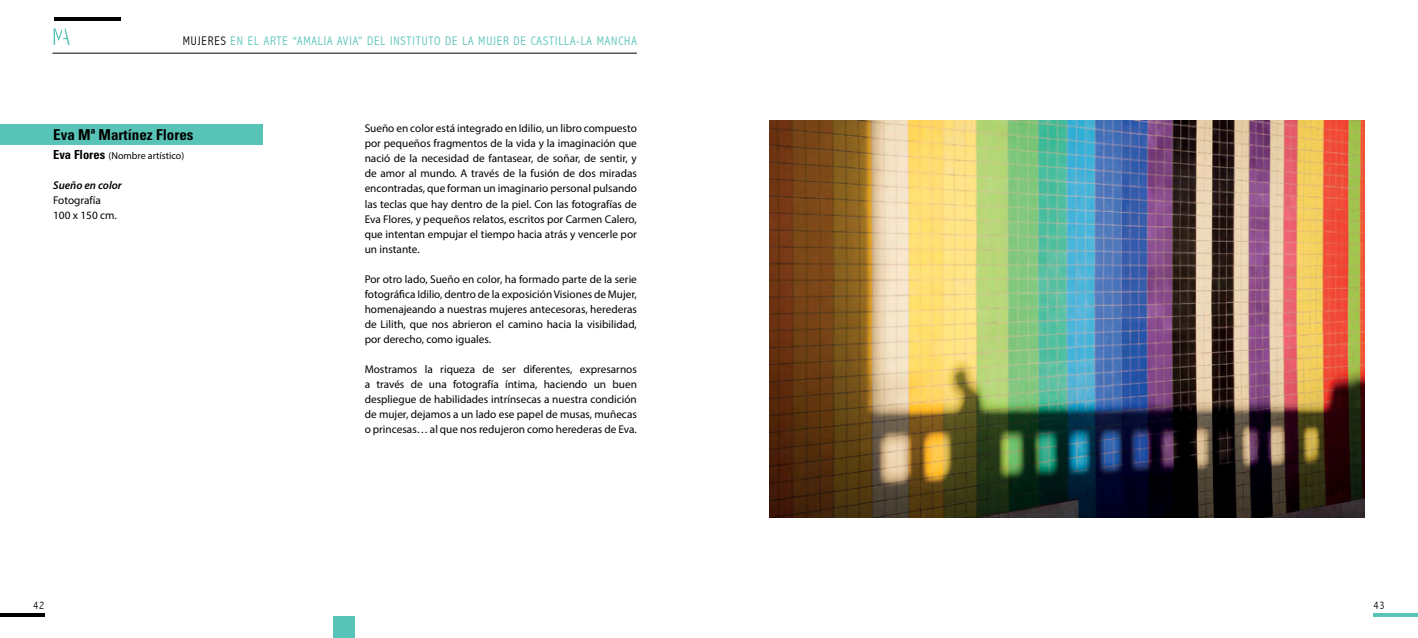
<style>
.page{position:relative;width:1418px;height:638px;background:#fff}
.page>*{position:absolute;margin:0;border:0;box-sizing:border-box;transform-origin:0 0}
.t1{font:700 condensed 15px "Univers";color:#000}
.t2{font:300 condensed 12.5px "Abadi";letter-spacing:.07em;color:#58c3b7}
.t3{font:11.25px/15px "Myriad Pro";color:#000;text-align:justify}
.t4{font:italic 600 11.25px "Myriad Pro";color:#000}
.t5{font:300 condensed 11.25px "Abadi";color:#000}
.t6{font:10px "Myriad Pro";color:#000}
.s1{color:#000}
.s2{font-family:"Univers";font-weight:700;font-stretch:condensed;font-size:12.5px}
</style>
<div class="page">
<hr style="left:0;top:613px;width:45px;height:4px;background:#000">
<hr style="left:1373px;top:613px;width:44px;height:4px;background:#58c3b7">
<div style="left:0;top:124px;width:262px;height:20px;background:#58c3b7"></div>
<hr style="left:52px;top:53px;width:585px;height:1px;background:#000">
<hr style="left:54px;top:17px;width:66px;height:4px;background:#000">
<svg style="left:54px;top:28px;width:16px;height:17px"></svg>
<div style="left:334px;top:617px;width:21px;height:21px;background:#58c3b7"></div>
<img style="left:769px;top:120px;width:595px;height:397px">
<p class="t2" style="left:183px;top:33px;width:455px"><span class="s1">MUJERES</span> EN EL ARTE “AMALIA AVIA” DEL INSTITUTO DE LA MUJER DE CASTILLA-LA MANCHA</p>
<h1 class="t1" style="left:53px;top:126px;width:142px">Eva Mª M rtínez Flores</h1>
<h1 class="t1" style="left:59px;top:126px;width:68px">Alicia Díaz</h1>
<p class="t6" style="left:53px;top:149px;width:132px"><span class="s2">Eva Flores</span> (Nombre artístico)</p>
<p class="t4" style="left:53px;top:178px;width:70px">Sueño en color</p>
<p class="t3" style="left:53px;top:193px;width:65px">Fotografía<br>100 x 150 cm.</p>
<p class="t3" style="left:365px;top:121px;width:274px">Sueño en color está integrado en Idilio, un libro compuesto por pequeños fragmentos de la vida y la imaginación que nació de la necesidad de fantasear, de soñar, de sentir, y de amor al mundo. A través de la fusión de dos miradas encontradas, que forman un imaginario personal pulsando las teclas que hay dentro de la piel. Con las fotografías de Eva Flores, y pequeños relatos, escritos por Carmen Calero, que intentan empujar el tiempo hacia atrás y vencerle por un instante.</p>
<p class="t3" style="left:365px;top:271px;width:274px">Por otro lado, Sueño en color, ha formado parte de la serie fotográfica Idilio, dentro de la exposición Visiones de Mujer, homenajeando a nuestras mujeres antecesoras, herederas de Lilith, que nos abrieron el camino hacia la visibilidad, por derecho, como iguales.</p>
<p class="t3" style="left:365px;top:361px;width:274px">Mostramos la riqueza de ser diferentes, expresarnos a través de una fotografía íntima, haciendo un buen despliegue de habilidades intrínsecas a nuestra condición de mujer, dejamos a un lado ese papel de musas, muñecas o princesas… al que nos redujeron como herederas de Eva.</p>
<p class="t5" style="left:33px;top:598px;width:13px">42</p>
<p class="t5" style="left:1373px;top:598px;width:13px">43</p>
</div>
